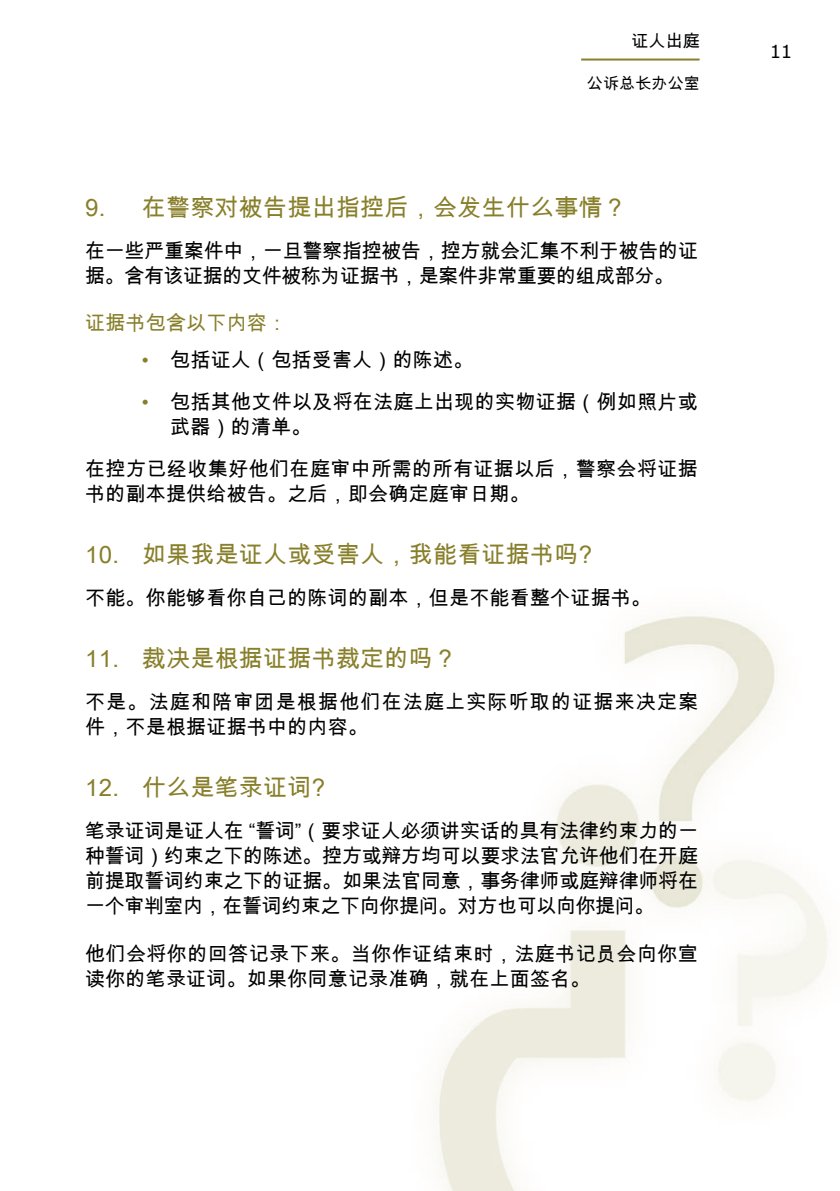
<style>
.page{position:relative;width:840px;height:1191px;background:#fff}
.page>*{position:absolute;margin:0;border:0;box-sizing:border-box;transform-origin:0 0}
.t1{font:24px "Arial Unicode MS";letter-spacing:.01em;color:#887f2a}
.t2{font:20px/25px "Arial Unicode MS";letter-spacing:.01em;color:#000}
.t3{font:20px/25px "Arial Unicode MS";letter-spacing:-.015em;color:#000}
.t4{font:20px/25px "Arial Unicode MS";letter-spacing:.06em;color:#000}
.t5{font:20px/42px "Arial Unicode MS";letter-spacing:.01em;color:#887f2a}
.t6{font:18px "Verdana";color:#000}
.t7{font:17px "Arial Unicode MS";color:#000}
.t8{font:16px "Arial Unicode MS";letter-spacing:.01em;color:#000}
</style>
<div class="page">
<img style="left:434px;top:616px;width:394px;height:575px">
<hr style="left:581px;top:59px;width:118px;height:2px;background:#887f2a">
<p class="t7" style="left:631px;top:28px;width:70px">证人出庭</p>
<p class="t8" style="left:586px;top:72px;width:114px">公诉总长办公室</p>
<p class="t1" style="left:85px;top:190px;width:543px">9. 在警察对被告提出指控后，会发生什么事情？</p>
<p class="t3" style="left:85px;top:238px;width:614px">在一些严重案件中，一旦警察指控被告，控方就会汇集不利于被告的证据。含有该证据的文件被称为证据书，是案件非常重要的组成部分。</p>
<p class="t5" style="left:85px;top:302px;width:203px">证据书包含以下内容：</p>
<p class="t2" style="left:170px;top:338px;width:528px;line-height:42px">包括证人（包括受害人）的陈述。<br>包括其他文件以及将在法庭上出现的实物证据（例如照片或</p>
<p class="t2" style="left:85px;top:405px;width:614px;line-height:42px;text-indent:85px">武器）的清单。<br>在控方已经收集好他们在庭审中所需的所有证据以后，警察会将证据</p>
<p class="t2" style="left:85px;top:481px;width:446px">书的副本提供给被告。之后，即会确定庭审日期。</p>
<p class="t1" style="left:85px;top:537px;width:508px">10. 如果我是证人或受害人，我能看证据书吗?</p>
<p class="t2" style="left:85px;top:585px;width:567px">不能。你能够看你自己的陈词的副本，但是不能看整个证据书。</p>
<p class="t1" style="left:85px;top:641px;width:373px">11. 裁决是根据证据书裁定的吗？</p>
<p class="t4" style="left:85px;top:689px;width:614px">不是。法庭和陪审团是根据他们在法庭上实际听取的证据来决定案件，不是根据证据书中的内容。</p>
<p class="t1" style="left:85px;top:770px;width:241px">12. 什么是笔录证词?</p>
<p class="t2" style="left:85px;top:818px;width:614px;text-align:justify">笔录证词是证人在 “誓词”（要求证人必须讲实话的具有法律约束力的一种誓词）约束之下的陈述。控方或辩方均可以要求法官允许他们在开庭前提取誓词约束之下的证据。如果法官同意，事务律师或庭辩律师将在一个审判室内，在誓词约束之下向你提问。对方也可以向你提问。</p>
<p class="t2" style="left:85px;top:940px;width:614px">他们会将你的回答记录下来。当你作证结束时，法庭书记员会向你宣读你的笔录证词。如果你同意记录准确，就在上面签名。</p>
<p class="t5" style="left:142px;top:338px;width:8px">• •</p>
<p class="t6" style="left:769px;top:40px;width:24px">11</p>
</div>
